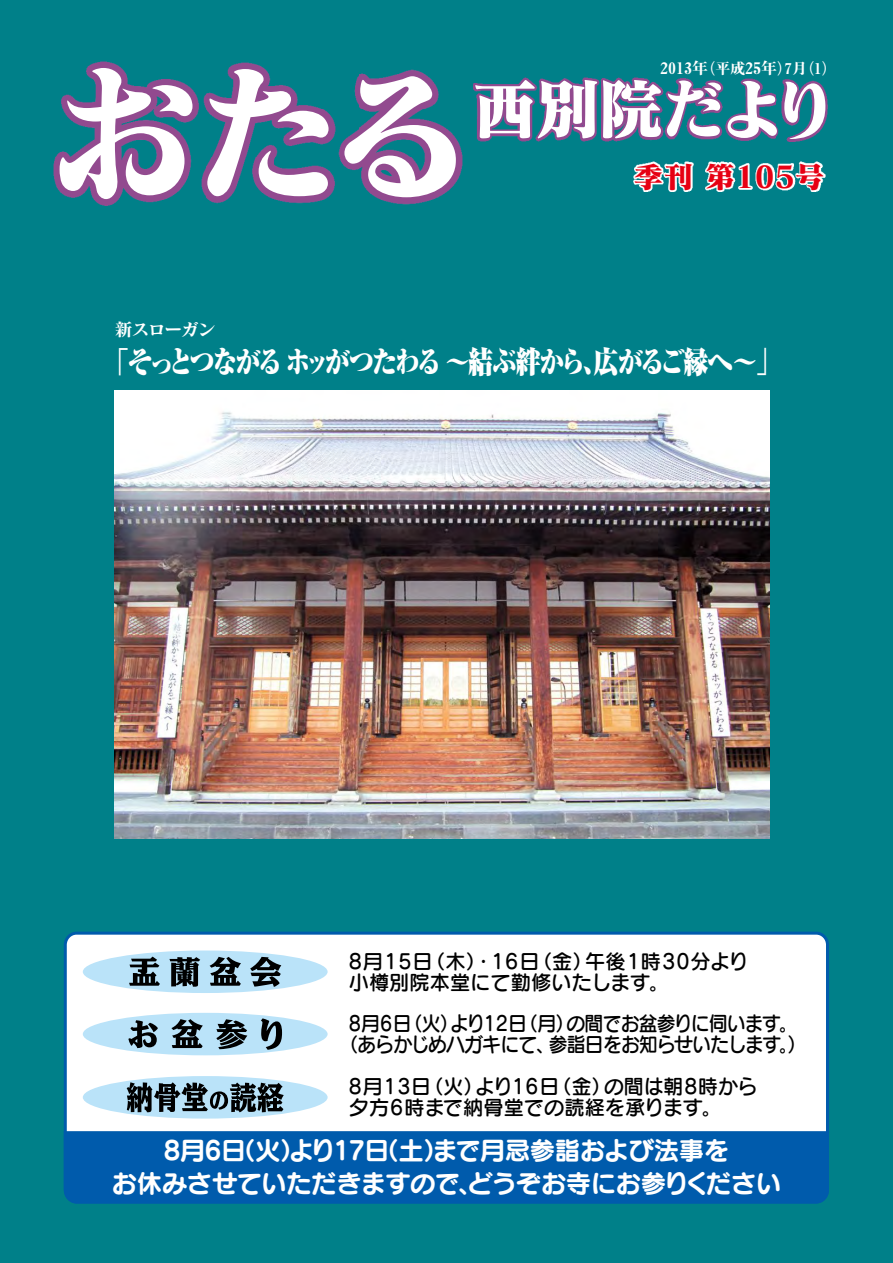
<style>
.page{position:relative;width:893px;height:1263px;background:#008089}
.page>*{position:absolute;margin:0;border:0;box-sizing:border-box;transform-origin:0 0}
.t1{font:150px "Matisse Pro EB";color:#fff}
.t2{font:66px "Matisse Pro EB";letter-spacing:-.055em;color:#fff}
.t3{font:900 30px "Ryumin Pro";letter-spacing:-.1em;color:#fff;scale:.83 1}
.t4{font:30px "Matisse Pro EB";color:#e60013}
.t5{font:25.5px/33px "Seurat Pro B";letter-spacing:-.025em;color:#fff;text-align:center}
.t6{font:700 24px/31.5px "Gothic MB101 Pro";letter-spacing:-.075em;color:#fff;text-align:center}
.t7{font:20.25px/21.3px "Seurat Pro DB";color:#000}
.t8{font:20.25px/21.3px "Seurat Pro DB";letter-spacing:-.04em;color:#000;text-align:center;scale:.93 1}
.t9{font:18px "Matisse Pro B";letter-spacing:-.08em;color:#fff}
.t10{font:14.85px "Midashi Min Pro MA31";color:#fff}
.s1{font-size:15.9px}
</style>
<div class="page">
<img style="left:115px;top:390px;width:654px;height:448px">
<img style="left:473px;top:78px;width:355px;height:63px">
<img style="left:633px;top:162px;width:192px;height:30px">
<img style="left:53px;top:62px;width:409px;height:143px">
<div style="left:65px;top:933px;width:762px;height:269px;background:#fff;border-radius:12px"></div>
<div style="left:64px;top:932px;width:765px;height:271px;border:3px solid #005bac;border-radius:12px"></div>
<div style="left:64px;top:1131px;width:765px;height:72px;background:#005bac"></div>
<div style="left:83px;top:1076px;width:245px;height:42px;background:#bae3f9;border-radius:50%"></div>
<svg style="left:127px;top:1082px;width:157px;height:30px"></svg>
<div style="left:83px;top:950px;width:245px;height:43px;background:#bae3f9;border-radius:50%"></div>
<svg style="left:129px;top:956px;width:31px;height:30px"></svg>
<svg style="left:169px;top:957px;width:31px;height:30px"></svg>
<svg style="left:210px;top:957px;width:31px;height:29px"></svg>
<svg style="left:250px;top:957px;width:31px;height:30px"></svg>
<div style="left:83px;top:1013px;width:245px;height:42px;background:#bae3f9;border-radius:50%"></div>
<svg style="left:128px;top:1020px;width:30px;height:28px"></svg>
<svg style="left:171px;top:1019px;width:32px;height:29px"></svg>
<svg style="left:216px;top:1019px;width:31px;height:30px"></svg>
<svg style="left:261px;top:1018px;width:21px;height:32px"></svg>
<h1 class="t1" style="left:51px;top:34px;width:426px">おたる</h1>
<p class="t10" style="left:660px;top:57px;width:178px"><span class="s1">2013年</span>（平成<span class="s1">25年</span>）7月（1）</p>
<h2 class="t2" style="left:472px;top:65px;width:367px">西別院だより</h2>
<h3 class="t4" style="left:634px;top:157px;width:193px">季刊 第105号</h3>
<p class="t9" style="left:115px;top:318px;width:102px">新スローガン</p>
<h3 class="t3" style="left:104px;top:338px;width:817px">「そっとつながる ホッがつたわる ～結ぶ絆から、広がるご縁へ～」</h3>
<p class="t7" style="left:349px;top:950px;width:401px">8月15日（木）・16日（金）午後1時30分より小樽別院本堂にて勤修いたします。</p>
<p class="t8" style="left:339px;top:1012px;width:504px">8月6日（火）より12日（月）の間でお盆参りに伺います。（あらかじめハガキにて、参詣日をお知らせいたします。）</p>
<p class="t7" style="left:349px;top:1075px;width:410px">8月13日（火）より16日（金）の間は朝8時から夕方6時まで納骨堂での読経を承ります。</p>
<p class="t5" style="left:112px;top:1133px;width:671px">8月6日（火）より17日（土）まで月忌参詣および法事を<br>お休みさせていただきますので、どうぞお寺にお参りください</p>
<p class="t6" style="left:78px;top:1133px;width:751px">8月6日㈭より17日㈪まで、ならびに8月26日㈬は<br>月忌参拝をお休みさせていただきますので、どうぞお寺にお参りください。</p>
</div>
